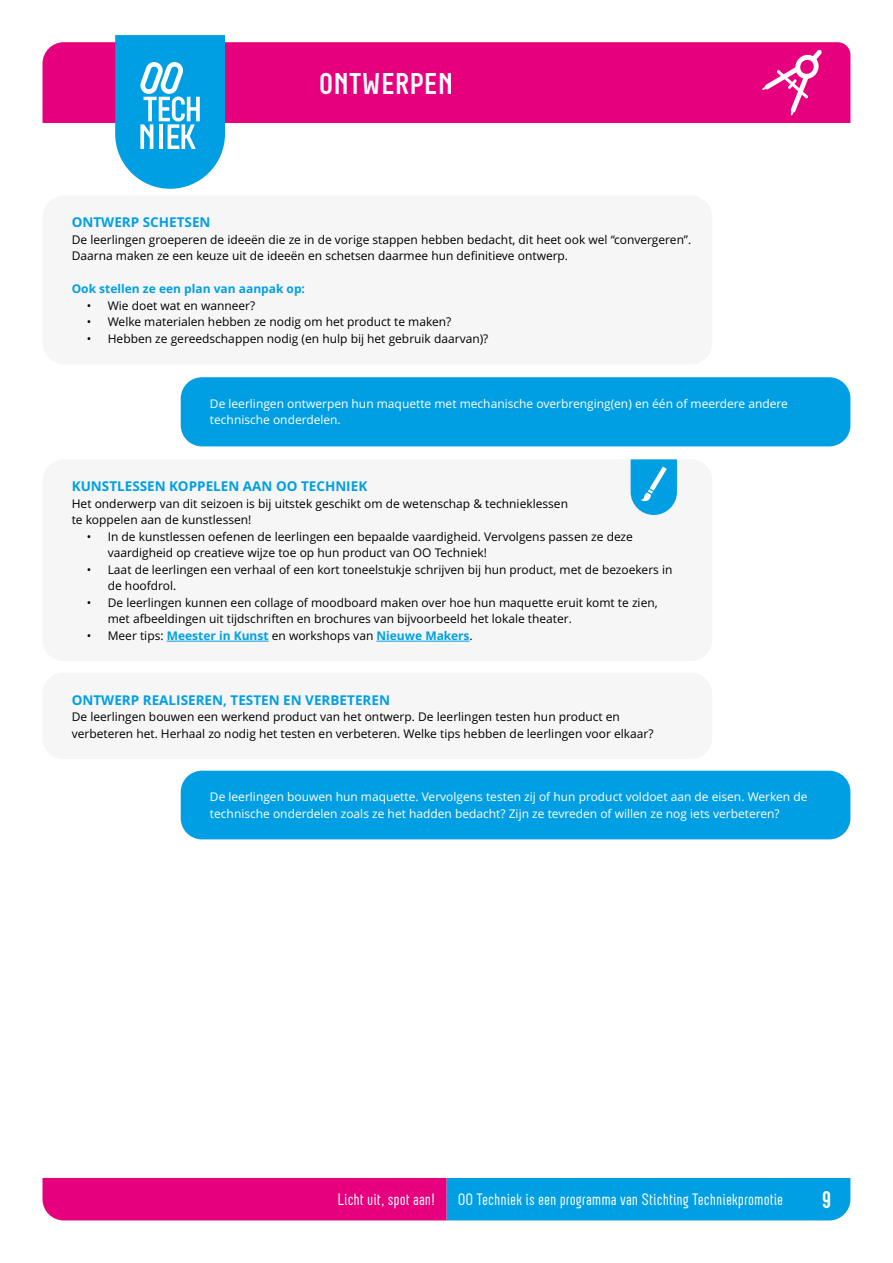
<style>
.page{position:relative;width:893px;height:1263px;background:#fff}
.page>*{position:absolute;margin:0;border:0;box-sizing:border-box;transform-origin:0 0}
.t1{font:700 30px "Neubau";color:#fff}
.t2{font:700 24px "Neubau";color:#fff}
.t3{font:16.5px "Neubau";color:#fff}
.t4{font:700 13.5px "Open Sans";color:#009fe3}
.t5{font:12px/16.5px "Open Sans";color:#000}
.t6{font:12px/16.5px "Open Sans";color:#fff}
.t7{font:700 12px "Open Sans";color:#009fe3}
.s1{font-weight:400;color:#000}
</style>
<div class="page">
<div style="left:43px;top:42px;width:807px;height:81px;background:#e6007d"></div>
<svg style="left:115px;top:35px;width:110px;height:154px"></svg>
<svg style="left:43px;top:1178px;width:807px;height:42px;background:#7350b0"></svg>
<svg style="left:762px;top:49px;width:60px;height:66px"></svg>
<div style="left:43px;top:196px;width:669px;height:168px;background:#f6f6f6;border-radius:21px"></div>
<div style="left:43px;top:459px;width:669px;height:202px;background:#f6f6f6;border-radius:21px"></div>
<svg style="left:631px;top:459px;width:46px;height:56px;background:#28ade6"></svg>
<hr style="left:167px;top:641px;width:102px;height:1px;background:#009fe3">
<hr style="left:376px;top:641px;width:94px;height:1px;background:#009fe3">
<div style="left:181px;top:377px;width:669px;height:69px;background:#009fe3;border-radius:21px"></div>
<div style="left:181px;top:771px;width:669px;height:68px;background:#009fe3;border-radius:21px"></div>
<div style="left:43px;top:673px;width:669px;height:86px;background:#f6f6f6;border-radius:21px"></div>
<h1 class="t1" style="left:319px;top:66px;width:136px">ONTWERPEN</h1>
<p class="t4" style="left:72px;top:213px;width:140px">ONTWERP SCHETSEN</p>
<p class="t5" style="left:72px;top:231px;width:621px">De leerlingen groeperen de ideeën die ze in de vorige stappen hebben bedacht, dit heet ook wel “convergeren”.<br>Daarna maken ze een keuze uit de ideeën en schetsen daarmee hun definitieve ontwerp.</p>
<p class="t7" style="left:72px;top:280px;width:235px">Ook stellen ze een plan van aanpak op:</p>
<p class="t5" style="left:87px;top:297px;width:170px">• Wie doet wat en wanneer?</p>
<p class="t5" style="left:87px;top:313px;width:366px">• Welke materialen hebben ze nodig om het product te maken?</p>
<p class="t5" style="left:87px;top:330px;width:403px">• Hebben ze gereedschappen nodig (en hulp bij het gebruik daarvan)?</p>
<p class="t6" style="left:210px;top:395px;width:579px">De leerlingen ontwerpen hun maquette met mechanische overbrenging(en) en één of meerdere andere technische onderdelen.</p>
<p class="t4" style="left:72px;top:477px;width:297px">KUNSTLESSEN KOPPELEN AAN OO TECHNIEK</p>
<p class="t5" style="left:72px;top:495px;width:498px">Het onderwerp van dit seizoen is bij uitstek geschikt om de wetenschap &amp; technieklessen te koppelen aan de kunstlessen!</p>
<p class="t5" style="left:108px;top:528px;width:527px;text-indent:-21px">• In de kunstlessen oefenen de leerlingen een bepaalde vaardigheid. Vervolgens passen ze deze vaardigheid op creatieve wijze toe op hun product van OO Techniek!</p>
<p class="t5" style="left:108px;top:561px;width:566px;text-indent:-21px">• Laat de leerlingen een verhaal of een kort toneelstukje schrijven bij hun product, met de bezoekers in de hoofdrol.</p>
<p class="t5" style="left:108px;top:594px;width:551px;text-indent:-21px">• De leerlingen kunnen een collage of moodboard maken over hoe hun maquette eruit komt te zien, met afbeeldingen uit tijdschriften en brochures van bijvoorbeeld het lokale theater.</p>
<p class="t7" style="left:87px;top:627px;width:388px"><span class="s1">• Meer tips:</span> Meester in Kunst <span class="s1">en workshops van</span> Nieuwe Makers<span class="s1">.</span></p>
<p class="t4" style="left:72px;top:690px;width:320px">ONTWERP REALISEREN, TESTEN EN VERBETEREN</p>
<p class="t5" style="left:72px;top:708px;width:583px">De leerlingen bouwen een werkend product van het ontwerp. De leerlingen testen hun product en verbeteren het. Herhaal zo nodig het testen en verbeteren. Welke tips hebben de leerlingen voor elkaar?</p>
<p class="t6" style="left:210px;top:788px;width:599px">De leerlingen bouwen hun maquette. Vervolgens testen zij of hun product voldoet aan de eisen. Werken de technische onderdelen zoals ze het hadden bedacht? Zijn ze tevreden of willen ze nog iets verbeteren?</p>
<h3 class="t3" style="left:337px;top:1190px;width:99px">Licht uit, spot aan!</h3>
<h3 class="t3" style="left:458px;top:1190px;width:327px">OO Techniek is een programma van Stichting Techniekpromotie</h3>
<h2 class="t2" style="left:821px;top:1186px;width:12px">9</h2>
</div>
